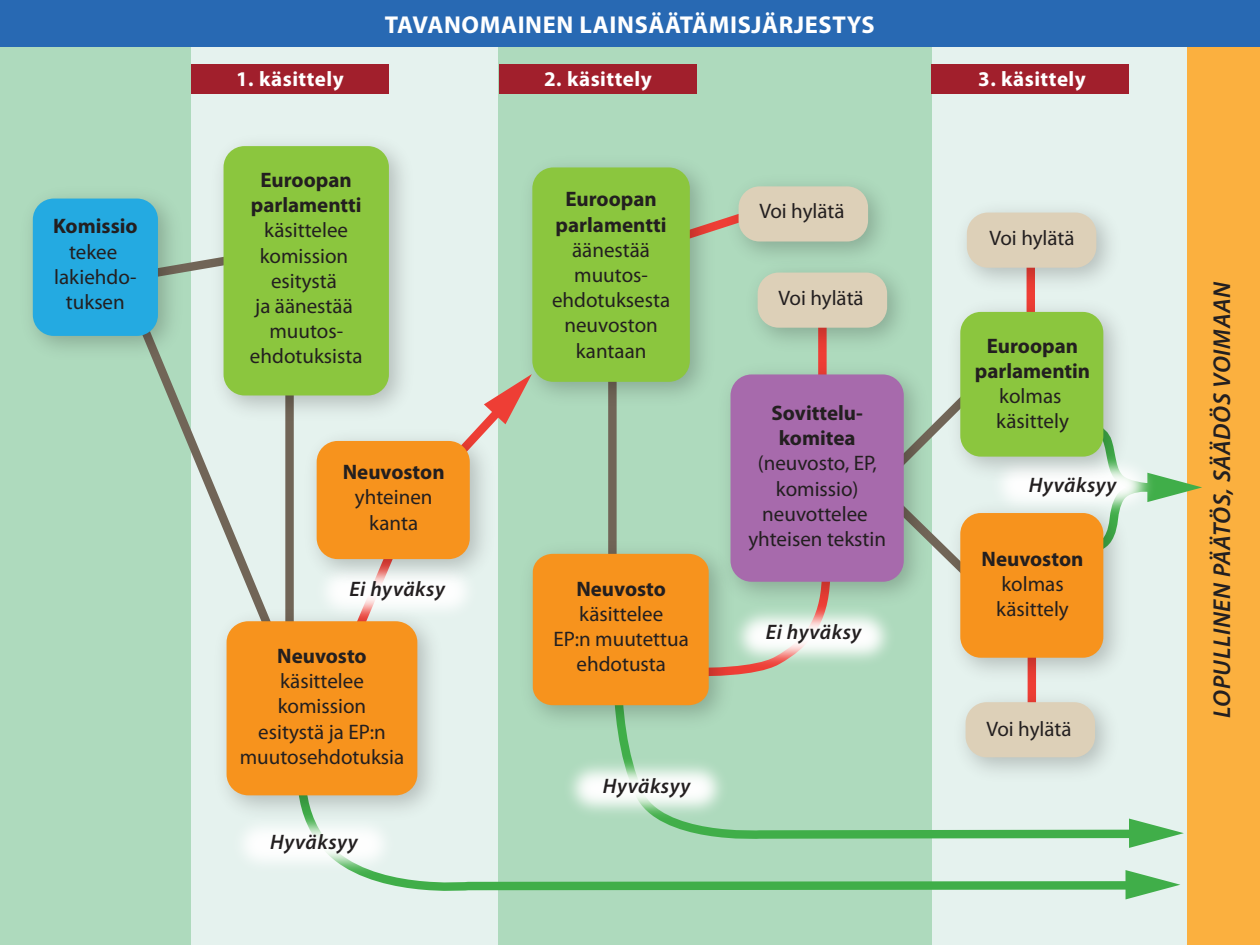
<style>
.page{position:relative;width:1260px;height:945px;background:#fff}
.page>*{position:absolute;margin:0;border:0;box-sizing:border-box;transform-origin:0 0}
.t1{font:700 24.5px "Myriad Pro";letter-spacing:.025em;color:#fff}
.t2{font:italic 600 24.5px "Myriad Pro";letter-spacing:.025em;color:#231f20}
.t3{font:21px/25.2px "Myriad Pro";color:#231f20;text-align:center}
.t4{font:700 21px/25.2px "Myriad Pro";color:#231f20;text-align:center}
.t5{font:italic 600 21px "Myriad Pro";letter-spacing:.025em;color:#231f20}
.t6{font:700 21px "Myriad Pro";letter-spacing:.025em;color:#fff}
</style>
<div class="page">
<div style="left:0;top:7px;width:1242px;height:938px;background:#e5f2ee"></div>
<div style="left:499px;top:0;width:433px;height:945px;background:#aedabd"></div>
<div style="left:0;top:0;width:191px;height:945px;background:#aedabd"></div>
<div style="left:191px;top:64px;width:197px;height:30px;background:#a11f2c"></div>
<svg style="left:156px;top:260px;width:138px;height:341px"></svg>
<svg style="left:446px;top:744px;width:681px;height:163px"></svg>
<svg style="left:1126px;top:870px;width:54px;height:29px"></svg>
<img style="left:264px;top:512px;width:235px;height:159px">
<img style="left:243px;top:828px;width:203px;height:63px">
<img style="left:204px;top:144px;width:200px;height:284px">
<div style="left:224px;top:146px;width:165px;height:249px;background:#8bc63e;border-radius:21px"></div>
<img style="left:224px;top:601px;width:226px;height:227px">
<div style="left:227px;top:621px;width:190px;height:174px;background:#f7931d;border-radius:21px"></div>
<div style="left:499px;top:64px;width:197px;height:30px;background:#a11f2c"></div>
<div style="left:931px;top:64px;width:198px;height:30px;background:#a11f2c"></div>
<svg style="left:483px;top:374px;width:29px;height:51px"></svg>
<div style="left:608px;top:327px;width:9px;height:294px;background:#716557"></div>
<img style="left:297px;top:421px;width:206px;height:171px">
<div style="left:317px;top:441px;width:153px;height:118px;background:#f7931d;border-radius:21px"></div>
<img style="left:512px;top:166px;width:207px;height:249px">
<div style="left:532px;top:167px;width:158px;height:215px;background:#8bc63e;border-radius:21px"></div>
<img style="left:719px;top:185px;width:162px;height:68px">
<div style="left:739px;top:186px;width:129px;height:56px;background:#ddd0b8;border-radius:21px"></div>
<img style="left:757px;top:253px;width:143px;height:102px">
<div style="left:758px;top:273px;width:129px;height:55px;background:#ddd0b8;border-radius:21px"></div>
<svg style="left:779px;top:744px;width:352px;height:107px"></svg>
<svg style="left:1129px;top:819px;width:55px;height:29px"></svg>
<img style="left:513px;top:738px;width:266px;height:130px">
<img style="left:741px;top:615px;width:148px;height:59px">
<img style="left:531px;top:534px;width:210px;height:204px">
<div style="left:533px;top:554px;width:176px;height:151px;background:#f7931d;border-radius:19px"></div>
<img style="left:31px;top:197px;width:160px;height:172px">
<div style="left:33px;top:199px;width:125px;height:137px;background:#24aae1;border-radius:21px"></div>
<div style="left:1187px;top:0;width:73px;height:945px;background:#fbb03f"></div>
<div style="left:0;top:0;width:1260px;height:47px;background:#2869b3"></div>
<img style="left:1002px;top:472px;width:200px;height:30px">
<img style="left:965px;top:210px;width:146px;height:82px">
<div style="left:967px;top:213px;width:129px;height:55px;background:#ddd0b8;border-radius:21px"></div>
<img style="left:946px;top:690px;width:182px;height:100px">
<div style="left:966px;top:702px;width:129px;height:55px;background:#ddd0b8;border-radius:21px"></div>
<img style="left:711px;top:355px;width:226px;height:260px">
<div style="left:731px;top:374px;width:173px;height:208px;background:#a76aac;border-radius:21px"></div>
<img style="left:940px;top:292px;width:196px;height:197px">
<div style="left:960px;top:312px;width:143px;height:145px;background:#8bc63e;border-radius:21px"></div>
<img style="left:940px;top:493px;width:196px;height:197px">
<div style="left:960px;top:513px;width:143px;height:145px;background:#f7931d;border-radius:21px"></div>
<p class="t4" style="left:53px;top:213px;width:86px">Komissio</p>
<p class="t3" style="left:54px;top:239px;width:84px">tekee lakiehdo&shy;tuksen</p>
<p class="t6" style="left:236px;top:65px;width:109px">1. käsittely</p>
<p class="t1" style="left:385px;top:9px;width:491px">TAVANOMAINEN LAINSÄÄTÄMISJÄRJESTYS</p>
<p class="t6" style="left:544px;top:65px;width:109px">2. käsittely</p>
<p class="t6" style="left:978px;top:65px;width:109px">3. käsittely</p>
<p class="t4" style="left:251px;top:167px;width:112px">Euroopan parlamentti</p>
<p class="t3" style="left:250px;top:217px;width:114px">käsittelee komission esitystä<br>ja äänestää muutos&shy;ehdotuksista</p>
<p class="t4" style="left:343px;top:459px;width:103px">Neuvoston</p>
<p class="t3" style="left:355px;top:485px;width:79px">yhteinen kanta</p>
<p class="t5" style="left:349px;top:575px;width:97px">Ei hyväksy</p>
<p class="t4" style="left:277px;top:643px;width:91px">Neuvosto</p>
<p class="t3" style="left:240px;top:668px;width:166px">käsittelee komission<br>esitystä ja EP:n muutosehdotuksia</p>
<p class="t5" style="left:270px;top:828px;width:89px">Hyväksyy</p>
<p class="t4" style="left:556px;top:186px;width:112px">Euroopan parlamentti</p>
<p class="t3" style="left:552px;top:237px;width:120px">äänestää muutos&shy;ehdotuksesta neuvoston kantaan</p>
<p class="t4" style="left:576px;top:575px;width:91px">Neuvosto</p>
<p class="t3" style="left:554px;top:601px;width:137px">käsittelee<br>EP:n muutettua ehdotusta</p>
<p class="t5" style="left:603px;top:772px;width:89px">Hyväksyy</p>
<p class="t3" style="left:759px;top:198px;width:87px">Voi hylätä</p>
<p class="t3" style="left:778px;top:285px;width:87px">Voi hylätä</p>
<p class="t4" style="left:771px;top:400px;width:93px">Sovittelu&shy;komitea</p>
<p class="t3" style="left:748px;top:450px;width:139px">(neuvosto, EP, komissio) neuvottelee yhteisen tekstin</p>
<p class="t5" style="left:766px;top:619px;width:97px">Ei hyväksy</p>
<p class="t3" style="left:989px;top:225px;width:87px">Voi hylätä</p>
<p class="t4" style="left:975px;top:332px;width:117px">Euroopan parlamentin</p>
<p class="t3" style="left:996px;top:383px;width:74px;text-align:left">kolmas käsittely</p>
<p class="t5" style="left:1029px;top:471px;width:89px">Hyväksyy</p>
<p class="t4" style="left:982px;top:546px;width:103px">Neuvoston</p>
<p class="t3" style="left:996px;top:571px;width:74px;text-align:left">kolmas käsittely</p>
<p class="t3" style="left:986px;top:716px;width:87px">Voi hylätä</p>
<p class="t2" style="left:1206px;top:718px;width:437px;rotate:-90deg">LOPULLINEN PÄÄTÖS, SÄÄDÖS VOIMAAN</p>
</div>
